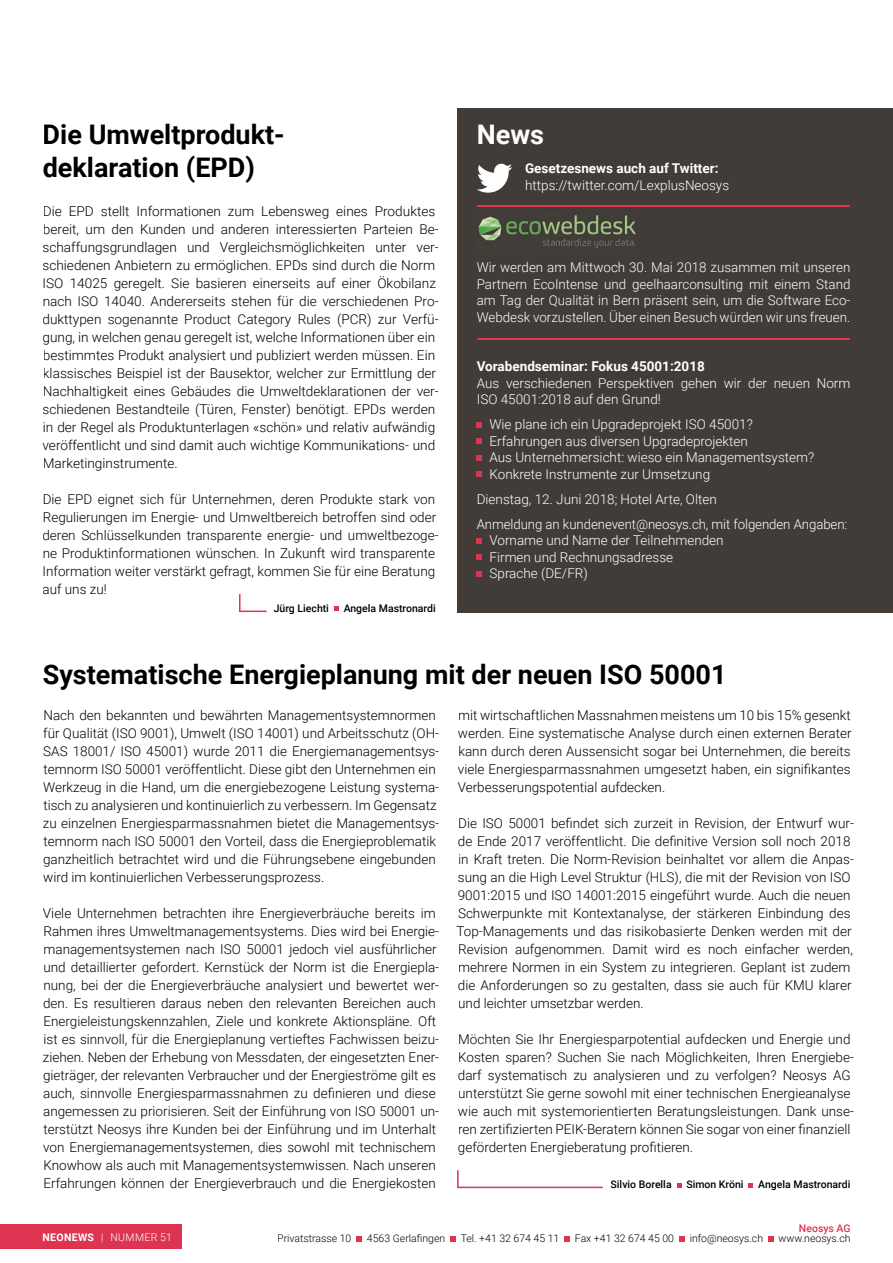
<style>
.page{position:relative;width:893px;height:1263px;background:#fff}
.page>*{position:absolute;margin:0;border:0;box-sizing:border-box;transform-origin:0 0}
.t1{font:700 27px/33px "Roboto";color:#000}
.t2{font:700 27px "Roboto";color:#fff}
.t3{font:300 13.5px/18px "Roboto";color:#000}
.t4{font:300 13.5px/16.5px "Roboto";color:#fff}
.t5{font:700 13.5px "Roboto";color:#fff}
.t6{font:300 10.5px "Roboto";color:#000}
.t7{font:500 10.5px "Roboto";color:#000}
.t8{font:300 10.5px "Roboto";letter-spacing:.035em;color:#fff}
.t9{font:500 10.5px "Roboto";color:#dd3551}
.s1{font-weight:700}
</style>
<div class="page">
<div style="left:0;top:1224px;width:182px;height:25px;background:#dd3551"></div>
<div style="left:458px;top:108px;width:435px;height:504px;background:#413c38"></div>
<hr style="left:477px;top:205px;width:372px;height:1px;background:#dd3551">
<img style="left:478px;top:214px;width:158px;height:34px">
<hr style="left:477px;top:338px;width:372px;height:1px;background:#dd3551">
<svg style="left:477px;top:422px;width:5px;height:5px"></svg>
<svg style="left:477px;top:438px;width:5px;height:6px"></svg>
<svg style="left:477px;top:455px;width:5px;height:5px"></svg>
<svg style="left:477px;top:471px;width:5px;height:6px"></svg>
<svg style="left:477px;top:538px;width:5px;height:5px"></svg>
<svg style="left:477px;top:554px;width:5px;height:6px"></svg>
<svg style="left:477px;top:571px;width:5px;height:5px"></svg>
<svg style="left:357px;top:1236px;width:5px;height:5px"></svg>
<svg style="left:450px;top:1236px;width:6px;height:5px"></svg>
<svg style="left:564px;top:1236px;width:6px;height:5px"></svg>
<svg style="left:679px;top:1236px;width:5px;height:5px"></svg>
<svg style="left:768px;top:1236px;width:5px;height:5px"></svg>
<svg style="left:677px;top:1183px;width:4px;height:4px"></svg>
<svg style="left:749px;top:1183px;width:4px;height:4px"></svg>
<svg style="left:457px;top:1170px;width:146px;height:18px"></svg>
<svg style="left:334px;top:607px;width:4px;height:4px"></svg>
<svg style="left:239px;top:594px;width:28px;height:18px"></svg>
<svg style="left:477px;top:164px;width:35px;height:29px"></svg>
<h1 class="t1" style="left:43px;top:117px;width:244px">Die Umweltprodukt - deklaration (EPD)</h1>
<p class="t3" style="left:42px;top:202px;width:398px">Die EPD stellt Informationen zum Lebensweg eines Produktes bereit, um den Kunden und anderen interessierten Parteien Be&shy;schaffungsgrundlagen und Vergleichsmöglichkeiten unter ver&shy;schiedenen Anbietern zu ermöglichen. EPDs sind durch die Norm ISO 14025 geregelt. Sie basieren einerseits auf einer Ökobilanz nach ISO 14040. Andererseits stehen für die verschiedenen Pro&shy;dukttypen sogenannte Product Category Rules (PCR) zur Verfü&shy;gung, in welchen genau geregelt ist, welche Informationen über ein bestimmtes Produkt analysiert und publiziert werden müssen. Ein klassisches Beispiel ist der Bausektor, welcher zur Ermittlung der Nachhaltigkeit eines Gebäudes die Umweltdeklarationen der ver&shy;schiedenen Bestandteile (Türen, Fenster) benötigt. EPDs werden in der Regel als Produktunterlagen «schön» und relativ aufwändig veröffentlicht und sind damit auch wichtige Kommunikations- und Marketinginstrumente.</p>
<p class="t3" style="left:42px;top:490px;width:398px">Die EPD eignet sich für Unternehmen, deren Produkte stark von Regulierungen im Energie- und Umweltbereich betroffen sind oder deren Schlüsselkunden transparente energie- und umweltbezoge&shy;ne Produktinformationen wünschen. In Zukunft wird transparente Information weiter verstärkt gefragt, kommen Sie für eine Beratung auf uns zu!</p>
<p class="t7" style="left:274px;top:601px;width:57px">Jürg Liechti</p>
<p class="t7" style="left:344px;top:601px;width:94px">Angela Mastronardi</p>
<h1 class="t2" style="left:477px;top:115px;width:69px">News</h1>
<p class="t5" style="left:525px;top:159px;width:195px">Gesetzesnews auch auf Twitter:</p>
<p class="t4" style="left:525px;top:176px;width:206px">https://twitter.com/LexplusNeosys</p>
<p class="t4" style="left:477px;top:259px;width:375px;text-align:justify">Wir werden am Mittwoch 30. Mai 2018 zusammen mit unseren Partnern EcoIntense und geelhaarconsulting mit einem Stand am Tag der Qualität in Bern präsent sein, um die Software Eco-Webdesk vorzustellen. Über einen Besuch würden wir uns freuen.</p>
<p class="t5" style="left:477px;top:357px;width:230px">Vorabendseminar: Fokus 45001:2018</p>
<p class="t4" style="left:477px;top:374px;width:375px">Aus verschiedenen Perspektiven gehen wir der neuen Norm<br>ISO 45001:2018 auf den Grund!</p>
<p class="t4" style="left:489px;top:416px;width:326px">Wie plane ich ein Upgradeprojekt ISO 45001?<br>Erfahrungen aus diversen Upgradeprojekten<br>Aus Unternehmersicht: wieso ein Managementsystem?<br>Konkrete Instrumente zur Umsetzung</p>
<p class="t4" style="left:477px;top:486px;width:372px;line-height:25px">Dienstag, 12. Juni 2018; Hotel Arte, Olten<br>Anmeldung an kundenevent@neosys.ch, mit folgenden Angaben:</p>
<p class="t4" style="left:489px;top:532px;width:236px">Vorname und Name der Teilnehmenden<br>Firmen und Rechnungsadresse<br>Sprache (DE/FR)</p>
<h1 class="t1" style="left:43px;top:657px;width:685px">Systematische Energieplanung mit der neuen ISO 50001</h1>
<p class="t3" style="left:43px;top:706px;width:398px">Nach den bekannten und bewährten Managementsystemnormen für Qualität (ISO 9001), Umwelt (ISO 14001) und Arbeitsschutz (OH-SAS 18001/ ISO 45001) wurde 2011 die Energiemanagementsys&shy;temnorm ISO 50001 veröffentlicht. Diese gibt den Unternehmen ein Werkzeug in die Hand, um die energiebezogene Leistung systema&shy;tisch zu analysieren und kontinuierlich zu verbessern. Im Gegensatz zu einzelnen Energiesparmassnahmen bietet die Managementsys&shy;temnorm nach ISO 50001 den Vorteil, dass die Energieproblematik ganzheitlich betrachtet wird und die Führungsebene eingebunden wird im kontinuierlichen Verbesserungsprozess.</p>
<p class="t3" style="left:43px;top:904px;width:398px">Viele Unternehmen betrachten ihre Energieverbräuche bereits im Rahmen ihres Umweltmanagementsystems. Dies wird bei Energie&shy;managementsystemen nach ISO 50001 jedoch viel ausführlicher und detaillierter gefordert. Kernstück der Norm ist die Energiepla&shy;nung, bei der die Energieverbräuche analysiert und bewertet wer&shy;den. Es resultieren daraus neben den relevanten Bereichen auch Energieleistungskennzahlen, Ziele und konkrete Aktionspläne. Oft ist es sinnvoll, für die Energieplanung vertieftes Fachwissen beizu&shy;ziehen. Neben der Erhebung von Messdaten, der eingesetzten Ener&shy;gieträger, der relevanten Verbraucher und der Energieströme gilt es auch, sinnvolle Energiesparmassnahmen zu definieren und diese angemessen zu priorisieren. Seit der Einführung von ISO 50001 un&shy;terstützt Neosys ihre Kunden bei der Einführung und im Unterhalt von Energiemanagementsystemen, dies sowohl mit technischem Knowhow als auch mit Managementsystemwissen. Nach unseren Erfahrungen können der Energieverbrauch und die Energiekosten</p>
<p class="t3" style="left:458px;top:706px;width:395px;text-align:justify">mit wirtschaftlichen Massnahmen meistens um 10 bis 15% gesenkt werden. Eine systematische Analyse durch einen externen Berater kann durch deren Aussensicht sogar bei Unternehmen, die bereits viele Energiesparmassnahmen umgesetzt haben, ein signifikantes Verbesserungspotential aufdecken.</p>
<p class="t3" style="left:456px;top:814px;width:399px">Die ISO 50001 befindet sich zurzeit in Revision, der Entwurf wur&shy;de Ende 2017 veröffentlicht. Die definitive Version soll noch 2018 in Kraft treten. Die Norm-Revision beinhaltet vor allem die Anpas&shy;sung an die High Level Struktur (HLS), die mit der Revision von ISO 9001:2015 und ISO 14001:2015 eingeführt wurde. Auch die neuen Schwerpunkte mit Kontextanalyse, der stärkeren Einbindung des Top-Managements und das risikobasierte Denken werden mit der Revision aufgenommen. Damit wird es noch einfacher werden, mehrere Normen in ein System zu integrieren. Geplant ist zudem die Anforderungen so zu gestalten, dass sie auch für KMU klarer und leichter umsetzbar werden.</p>
<p class="t3" style="left:458px;top:1030px;width:397px">Möchten Sie Ihr Energiesparpotential aufdecken und Energie und Kosten sparen? Suchen Sie nach Möglichkeiten, Ihren Energiebe&shy;darf systematisch zu analysieren und zu verfolgen? Neosys AG unterstützt Sie gerne sowohl mit einer technischen Energieanalyse wie auch mit systemorientierten Beratungsleistungen. Dank unse&shy;ren zertifizierten PEIK-Beratern können Sie sogar von einer finanziell geförderten Energieberatung profitieren.</p>
<p class="t7" style="left:611px;top:1177px;width:63px">Silvio Borella</p>
<p class="t7" style="left:686px;top:1177px;width:59px">Simon Kröni</p>
<p class="t7" style="left:758px;top:1177px;width:94px">Angela Mastronardi</p>
<p class="t8" style="left:42px;top:1229px;width:131px"><span class="s1">NEONEWS</span> | NUMMER 51</p>
<p class="t9" style="left:799px;top:1220px;width:53px">Neosys AG</p>
<p class="t6" style="left:277px;top:1231px;width:76px">Privatstrasse 10</p>
<p class="t6" style="left:367px;top:1231px;width:80px">4563 Gerlafingen</p>
<p class="t6" style="left:461px;top:1231px;width:100px">Tel. +41 32 674 45 11</p>
<p class="t6" style="left:575px;top:1231px;width:101px">Fax +41 32 674 45 00</p>
<p class="t6" style="left:690px;top:1231px;width:75px">info@neosys.ch</p>
<p class="t6" style="left:779px;top:1231px;width:73px">www.neosys.ch</p>
</div>
